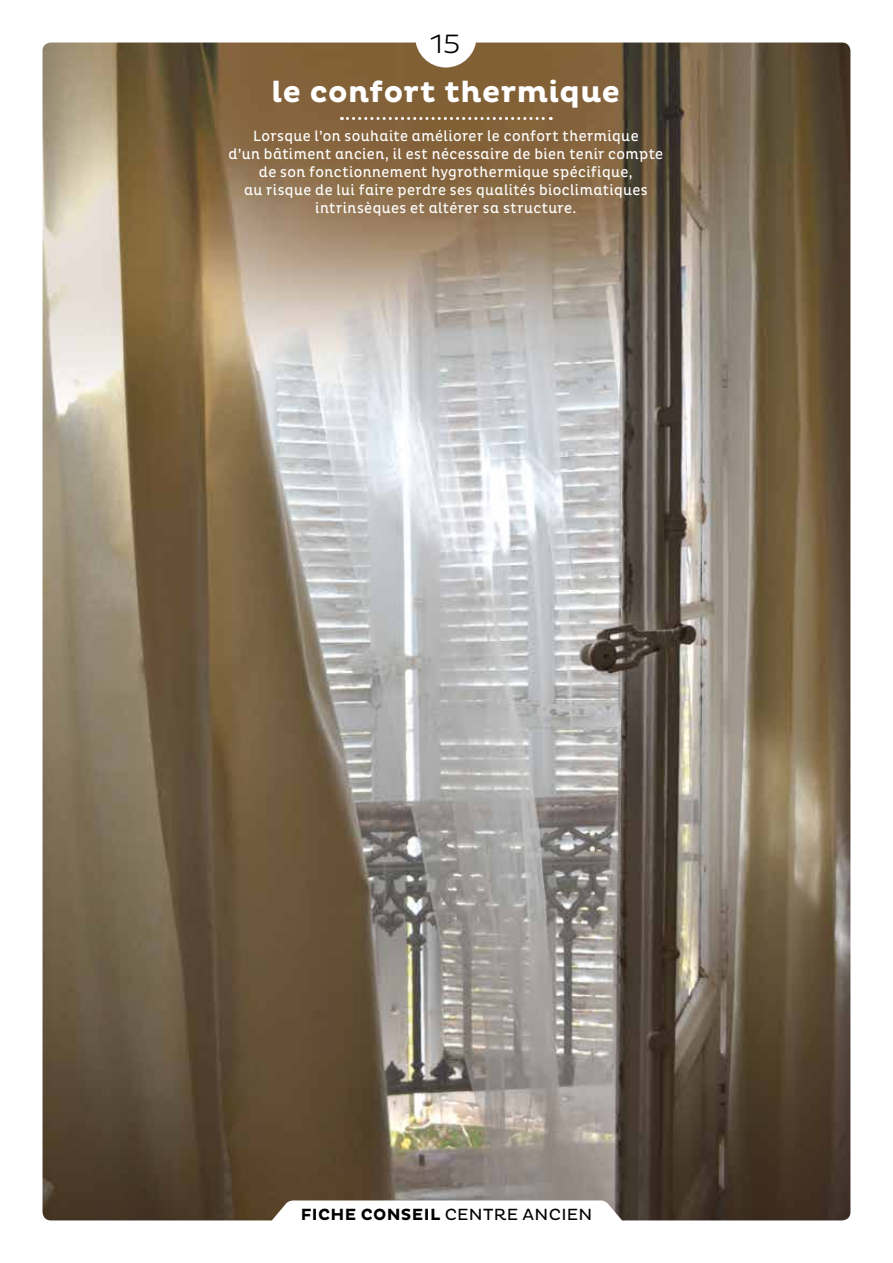
<style>
.page{position:relative;width:893px;height:1263px;background:#fff}
.page>*{position:absolute;margin:0;border:0;box-sizing:border-box;transform-origin:0 0}
.t1{font:700 30px "Pluto";letter-spacing:.015em;color:#fff}
.t2{font:300 27px "Pluto";color:#000}
.t3{font:700 16.5px "Pluto";letter-spacing:.02em;color:#000}
.t4{font:condensed 15px/18px "Pluto";letter-spacing:.025em;color:#fff;text-align:center}
.s1{font-weight:400}
</style>
<div class="page">
<img style="left:43px;top:43px;width:807px;height:1177px">
<div style="left:415px;top:6px;width:61px;height:62px;background:#fff;border-radius:50%"></div>
<svg style="left:341px;top:117px;width:210px;height:3px"></svg>
<svg style="left:270px;top:1200px;width:354px;height:21px"></svg>
<h2 class="t2" style="left:430px;top:28px;width:32px">15</h2>
<h1 class="t1" style="left:272px;top:75px;width:350px">le confort thermique</h1>
<p class="t4" style="left:228px;top:127px;width:436px">Lorsque l’on souhaite améliorer le confort thermique<br>d’un bâtiment ancien, il est nécessaire de bien tenir compte de son fonctionnement hygrothermique spécifique,<br>au risque de lui faire perdre ses qualités bioclimatiques intrinsèques et altérer sa structure.</p>
<p class="t3" style="left:301px;top:1205px;width:293px">FICHE CONSEIL <span class="s1">CENTRE ANCIEN</span></p>
</div>
